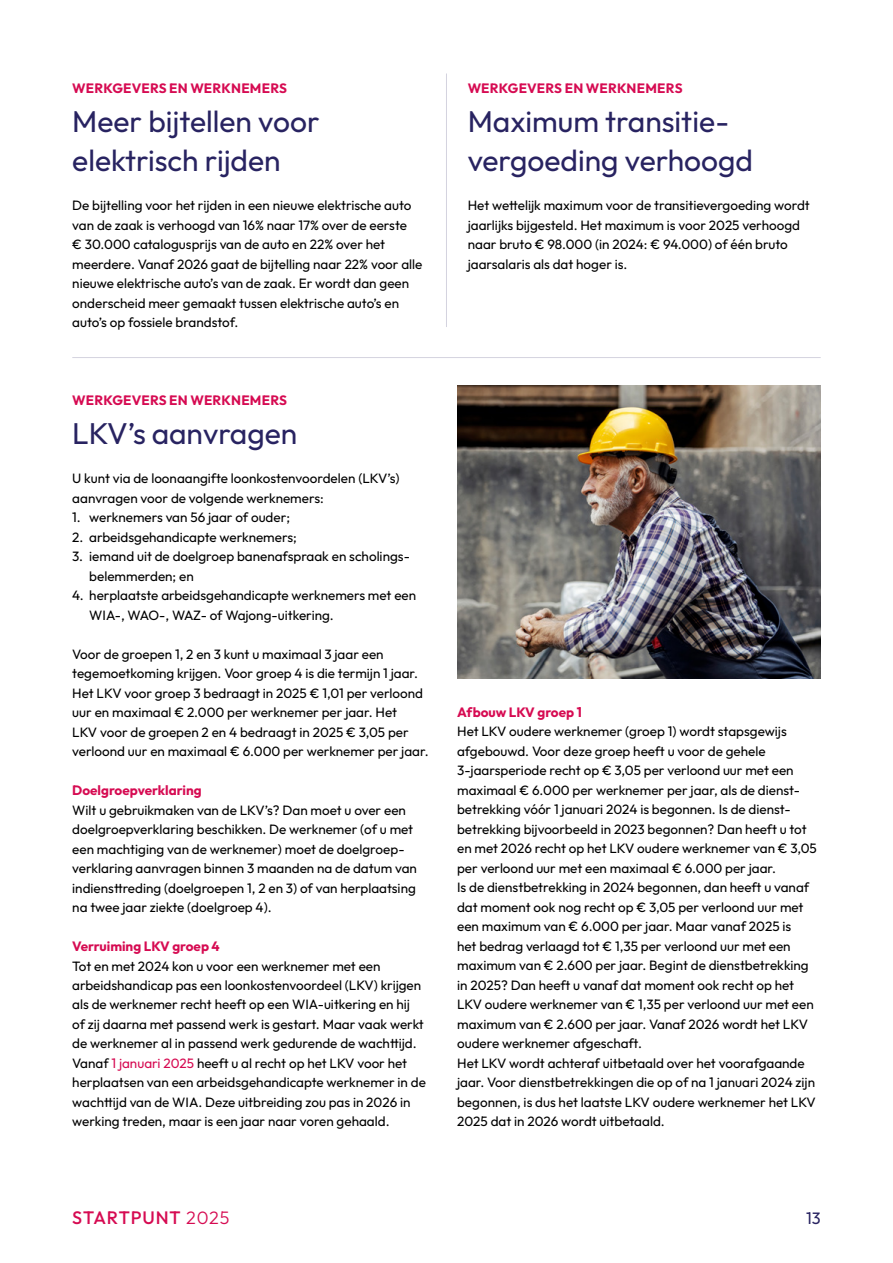
<style>
.page{position:relative;width:893px;height:1263px;background:#fff}
.page>*{position:absolute;margin:0;border:0;box-sizing:border-box;transform-origin:0 0}
.t1{font:30px/39px "Outfit";color:#282361}
.t2{font:500 18px "Outfit";letter-spacing:.04em;color:#d60b52}
.t3{font:16.5px "Outfit";color:#282361}
.t4{font:13.5px/19.5px "Outfit";color:#000}
.t5{font:700 13.5px "Outfit";color:#d60b52}
.s1{color:#d60b52}
.s2{font-weight:300}
</style>
<div class="page">
<hr style="left:446px;top:74px;width:1px;height:253px;background:#d4d3df">
<hr style="left:72px;top:357px;width:749px;height:1px;background:#d4d3df">
<img style="left:457px;top:386px;width:364px;height:292px">
<p class="t5" style="left:72px;top:79px;width:216px">WERKGEVERS EN WERKNEMERS</p>
<h1 class="t1" style="left:72px;top:103px;width:249px">Meer bijtellen voor elektrisch rijden</h1>
<p class="t4" style="left:72px;top:196px;width:352px">De bijtelling voor het rijden in een nieuwe elektrische auto van de zaak is verhoogd van 16% naar 17% over de eerste<br>€ 30.000 catalogusprijs van de auto en 22% over het meerdere. Vanaf 2026 gaat de bijtelling naar 22% voor alle nieuwe elektrische auto’s van de zaak. Er wordt dan geen onderscheid meer gemaakt tussen elektrische auto’s en auto’s op fossiele brandstof.</p>
<p class="t5" style="left:72px;top:391px;width:216px">WERKGEVERS EN WERKNEMERS</p>
<h1 class="t1" style="left:72px;top:415px;width:226px">LKV’s aanvragen</h1>
<p class="t4" style="left:72px;top:469px;width:329px">U kunt via de loonaangifte loonkostenvoordelen (LKV’s) aanvragen voor de volgende werknemers:</p>
<p class="t4" style="left:72px;top:508px;width:219px">1. werknemers van 56 jaar of ouder;</p>
<p class="t4" style="left:72px;top:527px;width:226px">2. arbeidsgehandicapte werknemers;</p>
<p class="t4" style="left:89px;top:547px;width:320px;text-indent:-17px">3. iemand uit de doelgroep banenafspraak en scholings&shy;belemmerden; en</p>
<p class="t4" style="left:89px;top:586px;width:328px;text-indent:-17px">4. herplaatste arbeidsgehandicapte werknemers met een<br>WIA-, WAO-, WAZ- of Wajong-uitkering.</p>
<p class="t4" style="left:72px;top:644px;width:358px">Voor de groepen 1, 2 en 3 kunt u maximaal 3 jaar een tegemoetkoming krijgen. Voor groep 4 is die termijn 1 jaar.<br>Het LKV voor groep 3 bedraagt in 2025 € 1,01 per verloond uur en maximaal € 2.000 per werknemer per jaar. Het<br>LKV voor de groepen 2 en 4 bedraagt in 2025 € 3,05 per verloond uur en maximaal € 6.000 per werknemer per jaar.</p>
<p class="t5" style="left:72px;top:781px;width:131px">Doelgroepverklaring</p>
<p class="t4" style="left:72px;top:800px;width:346px">Wilt u gebruikmaken van de LKV’s? Dan moet u over een doelgroepverklaring beschikken. De werknemer (of u met een machtiging van de werknemer) moet de doelgroep&shy;verklaring aanvragen binnen 3 maanden na de datum van indiensttreding (doelgroepen 1, 2 en 3) of van herplaatsing na twee jaar ziekte (doelgroep 4).</p>
<p class="t5" style="left:72px;top:937px;width:149px">Verruiming LKV groep 4</p>
<p class="t4" style="left:72px;top:956px;width:355px">Tot en met 2024 kon u voor een werknemer met een arbeidshandicap pas een loonkostenvoordeel (LKV) krijgen als de werknemer recht heeft op een WIA-uitkering en hij of zij daarna met passend werk is gestart. Maar vaak werkt de werknemer al in passend werk gedurende de wachttijd.<br>Vanaf <span class="s1">1 januari 2025</span> heeft u al recht op het LKV voor het herplaatsen van een arbeidsgehandicapte werknemer in de wachttijd van de WIA. Deze uitbreiding zou pas in 2026 in werking treden, maar is een jaar naar voren gehaald.</p>
<p class="t5" style="left:468px;top:79px;width:216px">WERKGEVERS EN WERKNEMERS</p>
<h1 class="t1" style="left:468px;top:103px;width:287px">Maximum transitie&shy;vergoeding verhoogd</h1>
<p class="t4" style="left:468px;top:196px;width:344px">Het wettelijk maximum voor de transitievergoeding wordt jaarlijks bijgesteld. Het maximum is voor 2025 verhoogd naar bruto € 98.000 (in 2024: € 94.000) of één bruto jaarsalaris als dat hoger is.</p>
<p class="t5" style="left:457px;top:703px;width:126px">Afbouw LKV groep 1</p>
<p class="t4" style="left:457px;top:722px;width:361px">Het LKV oudere werknemer (groep 1) wordt stapsgewijs afgebouwd. Voor deze groep heeft u voor de gehele 3-jaarsperiode recht op € 3,05 per verloond uur met een maximaal € 6.000 per werknemer per jaar, als de dienst&shy;betrekking vóór 1 januari 2024 is begonnen. Is de dienst&shy;betrekking bijvoorbeeld in 2023 begonnen? Dan heeft u tot en met 2026 recht op het LKV oudere werknemer van € 3,05 per verloond uur met een maximaal € 6.000 per jaar.<br>Is de dienstbetrekking in 2024 begonnen, dan heeft u vanaf dat moment ook nog recht op € 3,05 per verloond uur met een maximum van € 6.000 per jaar. Maar vanaf 2025 is<br>het bedrag verlaagd tot € 1,35 per verloond uur met een maximum van € 2.600 per jaar. Begint de dienstbetrekking in 2025? Dan heeft u vanaf dat moment ook recht op het LKV oudere werknemer van € 1,35 per verloond uur met een maximum van € 2.600 per jaar. Vanaf 2026 wordt het LKV oudere werknemer afgeschaft.<br>Het LKV wordt achteraf uitbetaald over het voorafgaande jaar. Voor dienstbetrekkingen die op of na 1 januari 2024 zijn begonnen, is dus het laatste LKV oudere werknemer het LKV 2025 dat in 2026 wordt uitbetaald.</p>
<h2 class="t2" style="left:72px;top:1206px;width:159px">STARTPUNT <span class="s2">2025</span></h2>
<p class="t3" style="left:806px;top:1208px;width:16px">13</p>
</div>
